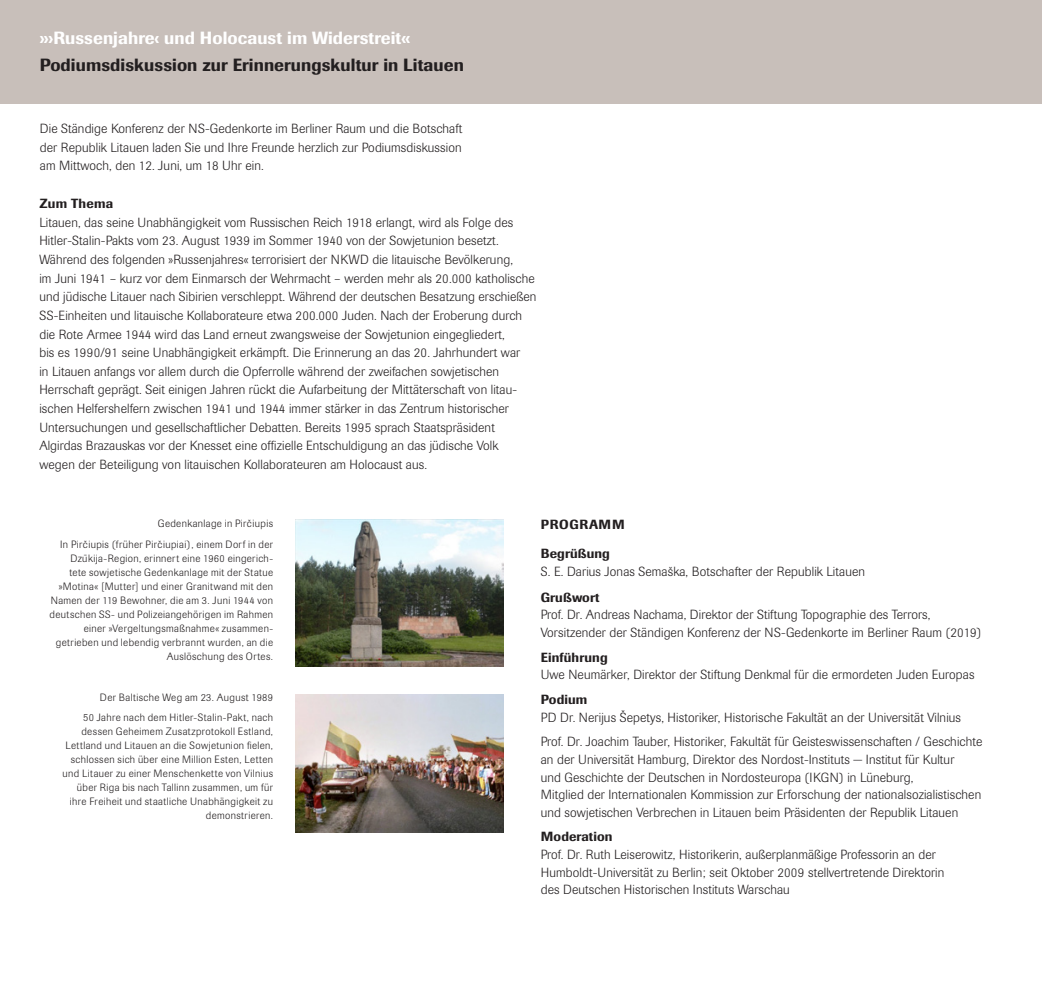
<style>
.page{position:relative;width:1042px;height:993px;background:#fff}
.page>*{position:absolute;margin:0;border:0;box-sizing:border-box;transform-origin:0 0}
.MainHead_Unive{font:500 17.5px "Imago";letter-spacing:.005em;color:#231f20}
.MainHead_Unive-2{font:500 17.5px "Imago";letter-spacing:.005em;color:#fff}
.Body_Univers_47{font:300 13.12px/18.7px "Imago";letter-spacing:.01em;color:#231f20;text-align:justify}
.Title_Univers_67{font:300 13.12px/17.5px "Imago";letter-spacing:.01em;color:#231f20}
.Title_Univers_67-2{font:500 13.12px "Imago";letter-spacing:.03em;color:#231f20}
.Title_Univers_67-3{font:500 13.12px "Imago";letter-spacing:.05em;color:#231f20}
.Title_Univers_67-4{font:300 10.5px/14px "Imago";letter-spacing:.035em;color:#231f20;text-align:right}
.s1{font-weight:500}
</style>
<div class="page">
<div style="left:0;top:0;width:1042px;height:104px;background:#c8bfba"></div>
<img style="left:296px;top:519px;width:208px;height:147px">
<img style="left:296px;top:694px;width:208px;height:138px">
<p class="MainHead_Unive-2" style="left:40px;top:27px;width:372px">»›Russenjahre‹ und Holocaust im Widerstreit«</p>
<p class="MainHead_Unive" style="left:40px;top:54px;width:426px">Podiumsdiskussion zur Erinnerungskultur in Litauen</p>
<p class="Body_Univers_47" style="left:40px;top:120px;width:424px">Die Ständige Konferenz der NS-Gedenkorte im Berliner Raum und die Botschaft der Republik Litauen laden Sie und Ihre Freunde herzlich zur Podiumsdiskussion am Mittwoch, den 12. Juni, um 18 Uhr ein.</p>
<p class="Title_Univers_67-2" style="left:39px;top:195px;width:75px">Zum Thema</p>
<p class="Body_Univers_47" style="left:39px;top:213px;width:499px;text-align:left">Litauen, das seine Unabhängigkeit vom Russischen Reich 1918 erlangt, wird als Folge des Hitler-Stalin-Pakts vom 23. August 1939 im Sommer 1940 von der Sowjetunion besetzt.<br>Während des folgenden »Russenjahres« terrorisiert der NKWD die litauische Bevölkerung,<br>im Juni 1941 – kurz vor dem Einmarsch der Wehrmacht – werden mehr als 20.000 katholische und jüdische Litauer nach Sibirien verschleppt. Während der deutschen Besatzung erschießen SS-Einheiten und litauische Kollaborateure etwa 200.000 Juden. Nach der Eroberung durch die Rote Armee 1944 wird das Land erneut zwangsweise der Sowjetunion eingegliedert,<br>bis es 1990/91 seine Unabhängigkeit erkämpft. Die Erinnerung an das 20. Jahrhundert war<br>in Litauen anfangs vor allem durch die Opferrolle während der zweifachen sowjetischen Herrschaft geprägt. Seit einigen Jahren rückt die Aufarbeitung der Mittäterschaft von litau&shy;ischen Helfershelfern zwischen 1941 und 1944 immer stärker in das Zentrum historischer Untersuchungen und gesellschaftlicher Debatten. Bereits 1995 sprach Staatspräsident Algirdas Brazauskas vor der Knesset eine offizielle Entschuldigung an das jüdische Volk wegen der Beteiligung von litauischen Kollaborateuren am Holocaust aus.</p>
<p class="Title_Univers_67-4" style="left:158px;top:516px;width:117px">Gedenkanlage in Pircˇ iupis</p>
<p class="Title_Univers_67-4" style="left:50px;top:537px;width:225px">In Pircˇ iupis (früher Pircˇ iupiai), einem Dorf in der Dzu¯ kija-Region, erinnert eine 1960 eingerich-<br>tete sowjetische Gedenkanlage mit der Statue »Motina« [Mutter] und einer Granitwand mit den Namen der 119 Bewohner, die am 3. Juni 1944 von deutschen SS- und Polizeiangehörigen im Rahmen einer »Vergeltungsmaßnahme« zusammen&shy;getrieben und lebendig verbrannt wurden, an die Auslöschung des Ortes.</p>
<p class="Title_Univers_67-4" style="left:100px;top:690px;width:175px">Der Baltische Weg am 23. August 1989</p>
<p class="Title_Univers_67-4" style="left:63px;top:710px;width:212px">50 Jahre nach dem Hitler-Stalin-Pakt, nach dessen Geheimem Zusatzprotokoll Estland, Lettland und Litauen an die Sowjetunion fielen, schlossen sich über eine Million Esten, Letten und Litauer zu einer Menschenkette von Vilnius über Riga bis nach Tallinn zusammen, um für ihre Freiheit und staatliche Unabhängigkeit zu demonstrieren.</p>
<p class="Title_Univers_67-3" style="left:541px;top:516px;width:85px">PROGRAMM</p>
<p class="Title_Univers_67" style="left:541px;top:545px;width:326px"><span class="s1">Begrüßung<br></span>S. E. Darius Jonas Semaška, Botschafter der Republik Litauen</p>
<p class="Title_Univers_67" style="left:541px;top:588px;width:442px"><span class="s1">Grußwort<br></span>Prof. Dr. Andreas Nachama, Direktor der Stiftung Topographie des Terrors,<br>Vorsitzender der Ständigen Konferenz der NS-Gedenkorte im Berliner Raum (2019)</p>
<p class="Title_Univers_67" style="left:541px;top:648px;width:435px"><span class="s1">Einführung<br></span>Uwe Neumärker, Direktor der Stiftung Denkmal für die ermordeten Juden Europas</p>
<p class="Title_Univers_67" style="left:541px;top:690px;width:422px"><span class="s1">Podium<br></span>PD Dr. Nerijus Šepetys, Historiker, Historische Fakultät an der Universität Vilnius</p>
<p class="Title_Univers_67" style="left:541px;top:733px;width:443px">Prof. Dr. Joachim Tauber, Historiker, Fakultät für Geisteswissenschaften / Geschichte an der Universität Hamburg, Direktor des Nordost-Instituts − Institut für Kultur<br>und Geschichte der Deutschen in Nordosteuropa (IKGN) in Lüneburg,<br>Mitglied der Internationalen Kommission zur Erforschung der nationalsozialistischen und sowjetischen Verbrechen in Litauen beim Präsidenten der Republik Litauen</p>
<p class="Title_Univers_67" style="left:541px;top:828px;width:405px"><span class="s1">Moderation<br></span>Prof. Dr. Ruth Leiserowitz, Historikerin, außerplanmäßige Professorin an der Humboldt-Universität zu Berlin; seit Oktober 2009 stellvertretende Direktorin des Deutschen Historischen Instituts Warschau</p>
</div>
